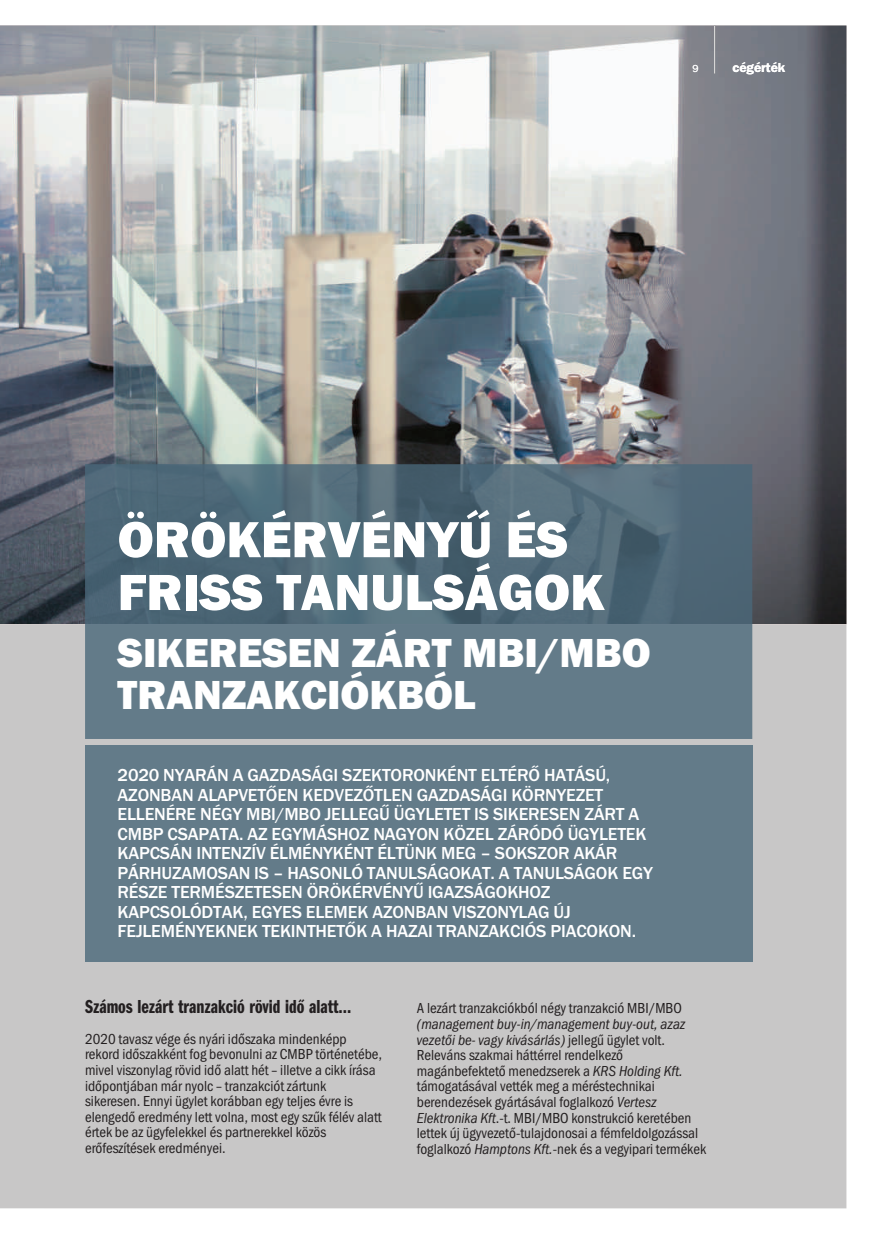
<style>
.page{position:relative;width:872px;height:1234px;background:#fff}
.page>*{position:absolute;margin:0;border:0;box-sizing:border-box;transform-origin:0 0}
.t1{font:52.5px/52.8px "Franklin Got Itc TEE Heavy";color:#fff}
.t2{font:42px/42.2px "Franklin Got Itc TEE Heavy";color:#fff}
.t3{font:19.5px "Franklin Got Itc TEE Demi Compressed";color:#231f20}
.t4{font:18px/19.5px "Franklin Got Itc TEE Medium";letter-spacing:-.01em;color:#fff}
.t5{font:15px/15.6px "Franklin Got Itc TEE Book Condensed";color:#231f20}
.t6{font:13.5px "Franklin Got Itc TEE Demi";color:#fff}
.t7{font:10.5px "Franklin Gothic";color:#fff}
.s1{font-style:italic}
</style>
<div class="page">
<div style="left:0;top:25px;width:846px;height:1183px;background:#c8c7c7"></div>
<img style="left:0;top:25px;width:846px;height:598px">
<svg style="left:85px;top:464px;width:667px;height:274px;background:#57707f"></svg>
<div style="left:85px;top:744px;width:667px;height:217px;background:#637b89"></div>
<hr style="left:714px;top:25px;width:1px;height:49px;background:#fff">
<p class="t7" style="left:692px;top:64px;width:8px">9</p>
<p class="t6" style="left:732px;top:63px;width:54px">cégérték</p>
<h1 class="t1" style="left:118px;top:518px;width:488px">ÖRÖKÉRVÉNYŰ ÉS<br>FRISS TANULSÁGOK</h1>
<h2 class="t2" style="left:118px;top:636px;width:534px">SIKERESEN ZÁRT MBI/MBO<br>TRANZAKCIÓKBÓL</h2>
<p class="t4" style="left:118px;top:767px;width:537px">2020 NYARÁN A GAZDASÁGI SZEKTORONKÉNT ELTÉRŐ HATÁSÚ, AZONBAN ALAPVETŐEN KEDVEZŐTLEN GAZDASÁGI KÖRNYEZET ELLENÉRE NÉGY MBI/MBO JELLEGŰ ÜGYLETET IS SIKERESEN ZÁRT A CMBP CSAPATA. AZ EGYMÁSHOZ NAGYON KÖZEL ZÁRÓDÓ ÜGYLETEK KAPCSÁN INTENZÍV ÉLMÉNYKÉNT ÉLTÜNK MEG – SOKSZOR AKÁR PÁRHUZAMOSAN IS – HASONLÓ TANULSÁGOKAT. A TANULSÁGOK EGY RÉSZE TERMÉSZETESEN ÖRÖKÉRVÉNYŰ IGAZSÁGOKHOZ KAPCSOLÓDTAK, EGYES ELEMEK AZONBAN VISZONYLAG ÚJ FEJLEMÉNYEKNEK TEKINTHETŐK A HAZAI TRANZAKCIÓS PIACOKON.</p>
<h3 class="t3" style="left:85px;top:999px;width:268px">Számos lezárt tranzakció rövid idő alatt…</h3>
<p class="t5" style="left:85px;top:1032px;width:298px">2020 tavasz vége és nyári időszaka mindenképp rekord időszakként fog bevonulni az CMBP történetébe, mivel viszonylag rövid idő alatt hét – illetve a cikk írása időpontjában már nyolc – tranzakciót zártunk sikeresen. Ennyi ügylet korábban egy teljes évre is elengedő eredmény lett volna, most egy szűk félév alatt értek be az ügyfelekkel és partnerekkel közös erőfeszítések eredményei.</p>
<p class="t5" style="left:417px;top:1001px;width:266px">A lezárt tranzakciókból négy tranzakció MBI/MBO</p>
<p class="t5" style="left:417px;top:1017px;width:291px"><span class="s1">(management buy-in/management buy-out, azaz vezetői be- vagy kivásárlás)</span> jellegű ügylet volt.<br>Releváns szakmai háttérrel rendelkező magánbefektető menedzserek a <span class="s1">KRS Holding Kft. </span>támogatásával vették meg a méréstechnikai berendezések gyártásával foglalkozó <span class="s1">Vertesz Elektronika Kft</span>.-t. MBI/MBO konstrukció keretében lettek új ügyvezető-tulajdonosai a fémfeldolgozással foglalkozó <span class="s1">Hamptons Kft.</span>-nek és a vegyipari termékek</p>
</div>
